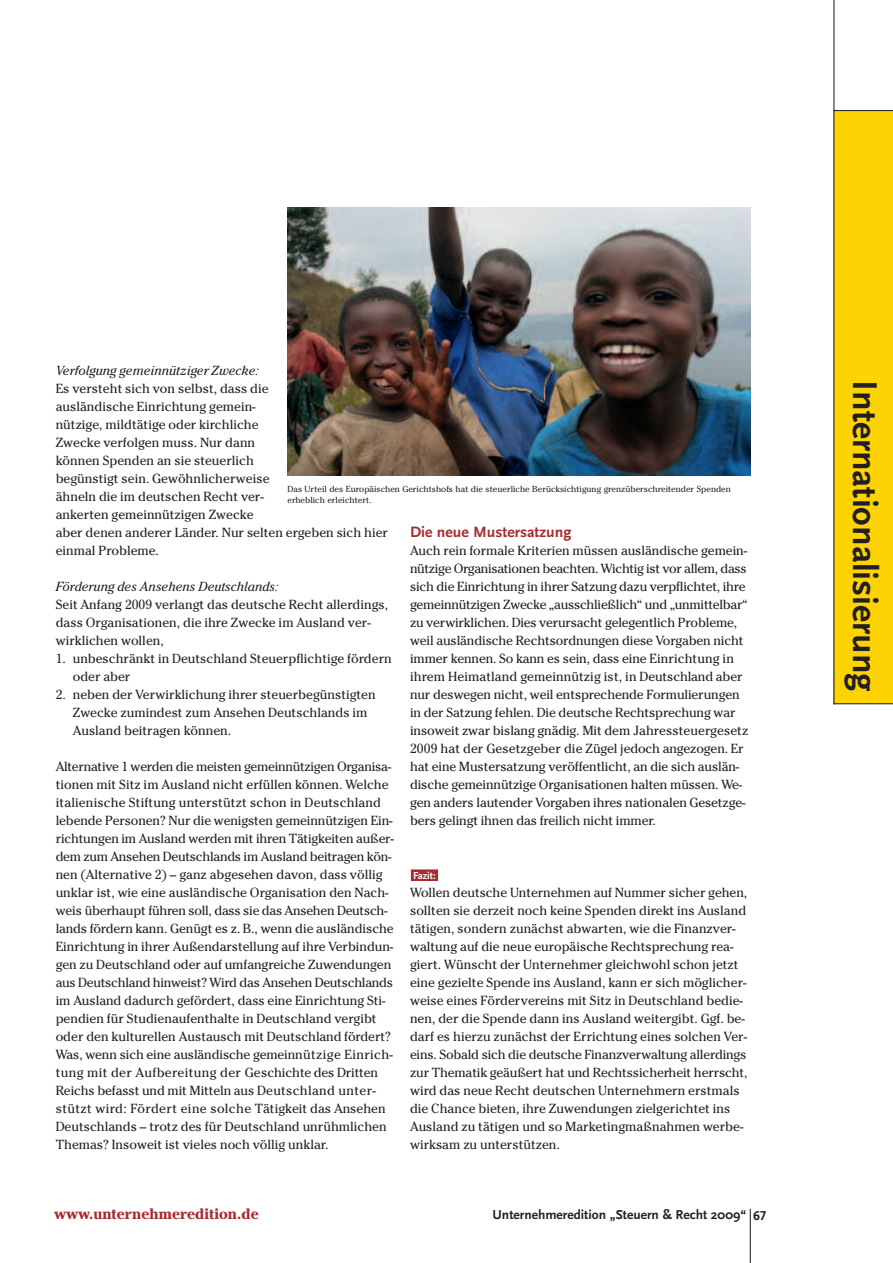
<style>
.page{position:relative;width:893px;height:1263px;background:#fff}
.page>*{position:absolute;margin:0;border:0;box-sizing:border-box;transform-origin:0 0}
.t1{font:700 36px "Scala Sans";color:#231f20}
.t2{font:700 15.75px "Scala Sans";color:#a72b30}
.t3{font:700 15px "Cheltenham";color:#a72b30}
.t4{font:700 13.5px "Scala Sans";color:#231f20}
.t5{font:13.2px/18px "Cheltenham";color:#231f20}
.t6{font:italic 13.2px "Cheltenham";color:#231f20}
.t7{font:700 10.5px "Scala Sans";color:#fff}
.t8{font:8.7px/11.2px "Cheltenham";color:#231f20}
.s1{font-family:"Scala Sans Figures"}
</style>
<div class="page">
<hr style="left:750px;top:1209px;width:1px;height:54px;background:#231f20">
<div style="left:411px;top:869px;width:27px;height:12px;background:#a72b30"></div>
<div style="left:833px;top:111px;width:60px;height:593px;background:#fed304"></div>
<hr style="left:833px;top:110px;width:60px;height:1px;background:#231f20">
<hr style="left:833px;top:703px;width:60px;height:1px;background:#231f20">
<hr style="left:833px;top:0;width:1px;height:704px;background:#231f20">
<img style="left:288px;top:207px;width:462px;height:268px">
<p class="t6" style="left:56px;top:362px;width:205px">Verfolgung gemeinnütziger Zwecke:</p>
<p class="t5" style="left:56px;top:379px;width:334px">Es versteht sich von selbst, dass die<br>ausländische Einrichtung gemein-<br>nützige, mildtätige oder kirchliche<br>Zwecke verfolgen muss. Nur dann<br>können Spenden an sie steuerlich<br>begünstigt sein. Gewöhnlicherweise<br>ähneln die im deutschen Recht ver-<br>ankerten gemeinnützigen Zwecke<br>aber denen anderer Länder. Nur selten ergeben sich hier einmal Probleme.</p>
<p class="t6" style="left:56px;top:578px;width:224px">Förderung des Ansehens Deutschlands:</p>
<p class="t5" style="left:56px;top:595px;width:334px">Seit Anfang 2009 verlangt das deutsche Recht allerdings, dass Organisationen, die ihre Zwecke im Ausland ver&shy;wirklichen wollen,</p>
<p class="t5" style="left:73px;top:649px;width:321px;text-indent:-17px">1. unbeschränkt in Deutschland Steuerpflichtige fördern oder aber</p>
<p class="t5" style="left:73px;top:685px;width:304px;text-indent:-17px">2. neben der Verwirklichung ihrer steuerbegünstigten<br>Zwecke zumindest zum Ansehen Deutschlands im<br>Ausland beitragen können.</p>
<p class="t5" style="left:56px;top:757px;width:340px">Alternative 1 werden die meisten gemeinnützigen Organisa&shy;tionen mit Sitz im Ausland nicht erfüllen können. Welche italienische Stiftung unterstützt schon in Deutschland lebende Personen? Nur die wenigsten gemeinnützigen Ein&shy;richtungen im Ausland werden mit ihren Tätigkeiten außer&shy;dem zum Ansehen Deutschlands im Ausland beitragen kön&shy;nen (Alternative 2) – ganz abgesehen davon, dass völlig unklar ist, wie eine ausländische Organisation den Nach&shy;weis überhaupt führen soll, dass sie das Ansehen Deutsch&shy;lands fördern kann. Genügt es z. B., wenn die ausländische Einrichtung in ihrer Außendarstellung auf ihre Verbindun&shy;gen zu Deutschland oder auf umfangreiche Zuwendungen aus Deutschland hinweist? Wird das Ansehen Deutschlands im Ausland dadurch gefördert, dass eine Einrichtung Sti&shy;pendien für Studienaufenthalte in Deutschland vergibt oder den kulturellen Austausch mit Deutschland fördert?<br>Was, wenn sich eine ausländische gemeinnützige Einrich&shy;tung mit der Aufbereitung der Geschichte des Dritten Reichs befasst und mit Mitteln aus Deutschland unter&shy;stützt wird: Fördert eine solche Tätigkeit das Ansehen Deutschlands – trotz des für Deutschland unrühmlichen Themas? Insoweit ist vieles noch völlig unklar.</p>
<p class="t8" style="left:288px;top:483px;width:445px">Das Urteil des Europäischen Gerichtshofs hat die steuerliche Berücksichtigung grenzüberschreitender Spenden erheblich erleichtert.</p>
<p class="t2" style="left:410px;top:522px;width:163px">Die neue Mustersatzung</p>
<p class="t5" style="left:410px;top:541px;width:340px">Auch rein formale Kriterien müssen ausländische gemein&shy;nützige Organisationen beachten. Wichtig ist vor allem, dass sich die Einrichtung in ihrer Satzung dazu verpflichtet, ihre gemeinnützigen Zwecke „ausschließlich“ und „unmittelbar“ zu verwirklichen. Dies verursacht gelegentlich Probleme, weil ausländische Rechtsordnungen diese Vorgaben nicht immer kennen. So kann es sein, dass eine Einrichtung in ihrem Heimatland gemeinnützig ist, in Deutschland aber nur deswegen nicht, weil entsprechende Formulierungen in der Satzung fehlen. Die deutsche Rechtsprechung war insoweit zwar bislang gnädig. Mit dem Jahressteuergesetz 2009 hat der Gesetzgeber die Zügel jedoch angezogen. Er hat eine Mustersatzung veröffentlicht, an die sich auslän&shy;dische gemeinnützige Organisationen halten müssen. We&shy;gen anders lautender Vorgaben ihres nationalen Gesetzge&shy;bers gelingt ihnen das freilich nicht immer.</p>
<p class="t7" style="left:413px;top:869px;width:24px">Fazit:</p>
<p class="t5" style="left:410px;top:883px;width:339px">Wollen deutsche Unternehmen auf Nummer sicher gehen, sollten sie derzeit noch keine Spenden direkt ins Ausland tätigen, sondern zunächst abwarten, wie die Finanzver&shy;waltung auf die neue europäische Rechtsprechung rea&shy;giert. Wünscht der Unternehmer gleichwohl schon jetzt eine gezielte Spende ins Ausland, kann er sich möglicher&shy;weise eines Fördervereins mit Sitz in Deutschland bedie&shy;nen, der die Spende dann ins Ausland weitergibt. Ggf. be&shy;darf es hierzu zunächst der Errichtung eines solchen Ver&shy;eins. Sobald sich die deutsche Finanzverwaltung allerdings zur Thematik geäußert hat und Rechtssicherheit herrscht, wird das neue Recht deutschen Unternehmern erstmals die Chance bieten, ihre Zuwendungen zielgerichtet ins Ausland zu tätigen und so Marketingmaßnahmen werbe&shy;wirksam zu unterstützen.</p>
<p class="t3" style="left:54px;top:1205px;width:206px">www.unternehmeredition.de</p>
<p class="t4" style="left:492px;top:1206px;width:276px">Unternehmeredition „Steuern &amp; Recht 2009“ <span class="s1">67</span></p>
<h1 class="t1" style="left:887px;top:380px;width:313px;rotate:90deg">Internationalisierung</h1>
</div>
